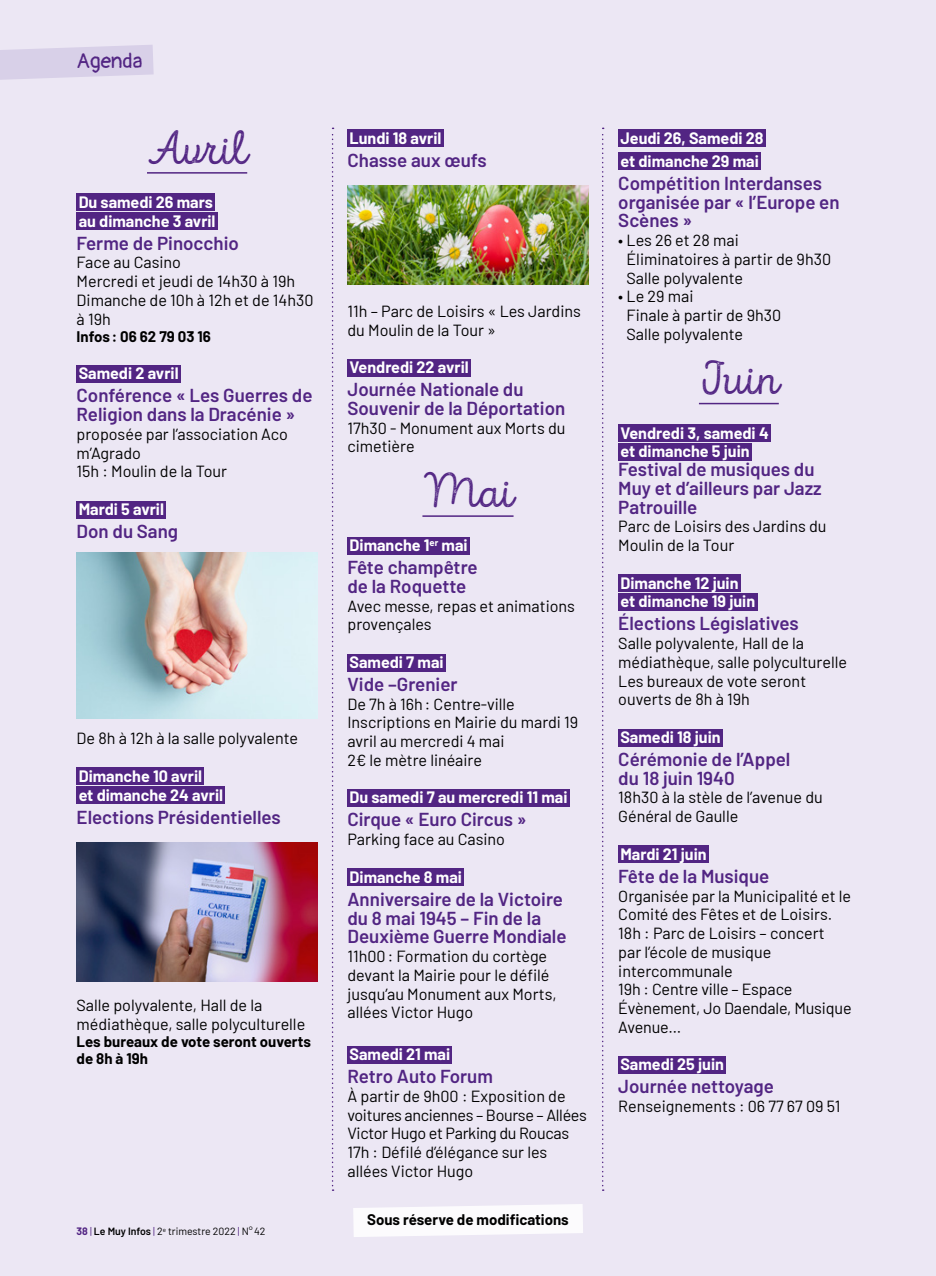
<style>
.page{position:relative;width:936px;height:1276px;background:#fff}
.page>*{position:absolute;margin:0;border:0;box-sizing:border-box;transform-origin:0 0}
.t1{font:48px "Intro Script R H2 Base";color:#522583}
.t2{font:21px "Pangolin";color:#522583}
.t3{font:600 18.75px/18.8px "Barlow";color:#522583}
.t4{font:16.2px/18.8px "Barlow";color:#000}
.t5{font:700 16.2px/18.8px "Barlow";color:#fff}
.t6{font:700 15px/17.2px "Barlow";color:#000}
.t7{font:10.5px "Barlow";color:#000}
.s1{font-weight:700;color:#522583}
.s2{color:#522583}
.s3{font-weight:600}
</style>
<div class="page">
<div style="left:0;top:0;width:935px;height:1276px;background:#ece7f4"></div>
<hr style="left:147px;top:172px;width:100px;height:2px;background:#522583">
<div style="left:77px;top:194px;width:138px;height:17px;background:#522583"></div>
<div style="left:77px;top:213px;width:141px;height:17px;background:#522583"></div>
<div style="left:77px;top:365px;width:104px;height:18px;background:#522583"></div>
<div style="left:77px;top:501px;width:89px;height:17px;background:#522583"></div>
<div style="left:77px;top:768px;width:127px;height:17px;background:#522583"></div>
<div style="left:77px;top:786px;width:148px;height:18px;background:#522583"></div>
<img style="left:77px;top:552px;width:240px;height:166px">
<img style="left:77px;top:842px;width:240px;height:139px">
<div style="left:347px;top:130px;width:96px;height:17px;background:#522583"></div>
<div style="left:347px;top:359px;width:124px;height:17px;background:#522583"></div>
<hr style="left:422px;top:515px;width:91px;height:2px;background:#522583">
<div style="left:347px;top:537px;width:123px;height:17px;background:#522583"></div>
<div style="left:347px;top:654px;width:99px;height:17px;background:#522583"></div>
<div style="left:347px;top:789px;width:222px;height:17px;background:#522583"></div>
<div style="left:347px;top:868px;width:117px;height:18px;background:#522583"></div>
<div style="left:347px;top:1046px;width:105px;height:17px;background:#522583"></div>
<img style="left:347px;top:185px;width:241px;height:99px">
<div style="left:618px;top:130px;width:147px;height:17px;background:#522583"></div>
<div style="left:618px;top:153px;width:143px;height:17px;background:#522583"></div>
<hr style="left:699px;top:403px;width:79px;height:1px;background:#522583">
<div style="left:618px;top:424px;width:152px;height:18px;background:#522583"></div>
<div style="left:618px;top:443px;width:133px;height:17px;background:#522583"></div>
<div style="left:618px;top:574px;width:122px;height:18px;background:#522583"></div>
<div style="left:618px;top:593px;width:139px;height:17px;background:#522583"></div>
<div style="left:618px;top:729px;width:104px;height:17px;background:#522583"></div>
<div style="left:618px;top:845px;width:90px;height:18px;background:#522583"></div>
<div style="left:618px;top:1056px;width:108px;height:17px;background:#522583"></div>
<svg style="left:332px;top:128px;width:1px;height:1063px"></svg>
<svg style="left:602px;top:128px;width:1px;height:1063px"></svg>
<svg style="left:353px;top:1204px;width:230px;height:33px;background:#faf8fb"></svg>
<svg style="left:0;top:45px;width:154px;height:35px"></svg>
<p class="t2" style="left:77px;top:42px;width:68px">Agenda</p>
<h1 class="t1" style="left:147px;top:120px;width:102px">Avril</h1>
<p class="t5" style="left:79px;top:191px;width:138px">Du samedi 26 mars au dimanche 3 avril</p>
<p class="t3" style="left:77px;top:232px;width:164px">Ferme de Pinocchio</p>
<p class="t4" style="left:77px;top:252px;width:238px">Face au Casino<br>Mercredi et jeudi de 14h30 à 19h<br>Dimanche de 10h à 12h et de 14h30 à 19h</p>
<p class="t6" style="left:77px;top:327px;width:136px">Infos: 06 62 79 03 16</p>
<p class="t5" style="left:79px;top:363px;width:101px">Samedi 2 avril</p>
<p class="t3" style="left:77px;top:385px;width:237px">Conférence « Les Guerres de<br>Religion dans la Dracénie »</p>
<p class="t4" style="left:77px;top:423px;width:213px">proposée par l’association Aco m’Agrado<br>15h : Moulin de la Tour</p>
<p class="t5" style="left:79px;top:498px;width:87px">Mardi 5 avril</p>
<p class="t3" style="left:77px;top:520px;width:103px">Don du Sang</p>
<p class="t4" style="left:77px;top:728px;width:223px">De 8h à 12h à la salle polyvalente</p>
<p class="t5" style="left:79px;top:765px;width:146px">Dimanche 10 avril<br>et dimanche 24 avril</p>
<p class="t3" style="left:77px;top:806px;width:206px">Elections Présidentielles</p>
<p class="t4" style="left:77px;top:994px;width:230px">Salle polyvalente, Hall de la médiathèque, salle polyculturelle</p>
<p class="t6" style="left:77px;top:1032px;width:236px">Les bureaux de vote seront ouverts de 8h à 19h</p>
<p class="t7" style="left:77px;top:1224px;width:190px"><span class="s1">38</span> <span class="s2">|</span> <span class="s3">Le Muy Infos</span> <span class="s2">|</span> 2<sup>e</sup> trimestre 2022 <span class="s2">|</span> N°42</p>
<p class="t5" style="left:349px;top:127px;width:93px">Lundi 18 avril</p>
<p class="t3" style="left:347px;top:149px;width:141px">Chasse aux œufs</p>
<p class="t4" style="left:347px;top:300px;width:235px">11h – Parc de Loisirs « Les Jardins du Moulin de la Tour »</p>
<p class="t5" style="left:349px;top:356px;width:121px">Vendredi 22 avril</p>
<p class="t3" style="left:347px;top:378px;width:219px">Journée Nationale du<br>Souvenir de la Déportation</p>
<p class="t4" style="left:347px;top:417px;width:219px">17h30 - Monument aux Morts du cimetière</p>
<h1 class="t1" style="left:422px;top:463px;width:93px">Mai</h1>
<p class="t5" style="left:349px;top:534px;width:120px">Dimanche 1<sup>er</sup> mai</p>
<p class="t3" style="left:347px;top:556px;width:132px">Fête champêtre de la Roquette</p>
<p class="t4" style="left:347px;top:595px;width:229px">Avec messe, repas et animations provençales</p>
<p class="t5" style="left:349px;top:651px;width:96px">Samedi 7 mai</p>
<p class="t3" style="left:347px;top:673px;width:112px">Vide –Grenier</p>
<p class="t4" style="left:347px;top:693px;width:232px">De 7h à 16h: Centre-ville<br>Inscriptions en Mairie du mardi 19 avril au mercredi 4 mai<br>2€ le mètre linéaire</p>
<p class="t5" style="left:349px;top:787px;width:219px">Du samedi 7 au mercredi 11 mai</p>
<p class="t3" style="left:347px;top:809px;width:181px">Cirque « Euro Circus »</p>
<p class="t4" style="left:347px;top:829px;width:159px">Parking face au Casino</p>
<p class="t5" style="left:349px;top:866px;width:114px">Dimanche 8 mai</p>
<p class="t3" style="left:347px;top:888px;width:221px">Anniversaire de la Victoire du 8 mai 1945 – Fin de la<br>Deuxième Guerre Mondiale</p>
<p class="t4" style="left:347px;top:945px;width:211px">11h00: Formation du cortège devant la Mairie pour le défilé jusqu’au Monument aux Morts, allées Victor Hugo</p>
<p class="t5" style="left:349px;top:1043px;width:102px">Samedi 21 mai</p>
<p class="t3" style="left:347px;top:1065px;width:147px">Retro Auto Forum</p>
<p class="t4" style="left:347px;top:1085px;width:241px">À partir de 9h00 : Exposition de voitures anciennes – Bourse – Allées<br>Victor Hugo et Parking du Roucas<br>17h : Défilé d’élégance sur les allées Victor Hugo</p>
<p class="t6" style="left:367px;top:1209px;width:203px">Sous réserve de modifications</p>
<p class="t5" style="left:620px;top:125px;width:145px;line-height:23px">Jeudi 26, Samedi 28 et dimanche 29 mai</p>
<p class="t3" style="left:618px;top:172px;width:223px">Compétition Interdanses organisée par « l’Europe en<br>Scènes »</p>
<p class="t4" style="left:626px;top:229px;width:206px;text-indent:-8px">• Les 26 et 28 mai<br>Éliminatoires à partir de 9h30<br>Salle polyvalente</p>
<p class="t4" style="left:626px;top:286px;width:156px;text-indent:-8px">• Le 29 mai<br>Finale à partir de 9h30<br>Salle polyvalente</p>
<h1 class="t1" style="left:699px;top:351px;width:81px">Juin</h1>
<p class="t5" style="left:620px;top:422px;width:150px">Vendredi 3, samedi 4 et dimanche 5 juin</p>
<p class="t3" style="left:618px;top:458px;width:205px">Festival de musiques du<br>Muy et d’ailleurs par Jazz<br>Patrouille</p>
<p class="t4" style="left:618px;top:516px;width:210px">Parc de Loisirs des Jardins du<br>Moulin de la Tour</p>
<p class="t5" style="left:620px;top:572px;width:136px">Dimanche 12 juin et dimanche 19 juin</p>
<p class="t3" style="left:618px;top:613px;width:182px">Élections Législatives</p>
<p class="t4" style="left:618px;top:632px;width:230px">Salle polyvalente, Hall de la médiathèque, salle polyculturelle<br>Les bureaux de vote seront ouverts de 8h à 19h</p>
<p class="t5" style="left:620px;top:726px;width:102px">Samedi 18 juin</p>
<p class="t3" style="left:618px;top:748px;width:174px">Cérémonie de l’Appel du 18 juin 1940</p>
<p class="t4" style="left:618px;top:787px;width:206px">18h30 à la stèle de l’avenue du<br>Général de Gaulle</p>
<p class="t5" style="left:620px;top:843px;width:88px">Mardi 21 juin</p>
<p class="t3" style="left:618px;top:865px;width:153px">Fête de la Musique</p>
<p class="t4" style="left:618px;top:885px;width:235px">Organisée par la Municipalité et le<br>Comité des Fêtes et de Loisirs.<br>18h : Parc de Loisirs – concert par l’école de musique intercommunale<br>19h : Centre ville – Espace<br>Évènement, Jo Daendale, Musique<br>Avenue…</p>
<p class="t5" style="left:620px;top:1054px;width:105px">Samedi 25 juin</p>
<p class="t3" style="left:618px;top:1075px;width:157px">Journée nettoyage</p>
<p class="t4" style="left:618px;top:1095px;width:223px">Renseignements : 06 77 67 09 51</p>
</div>
